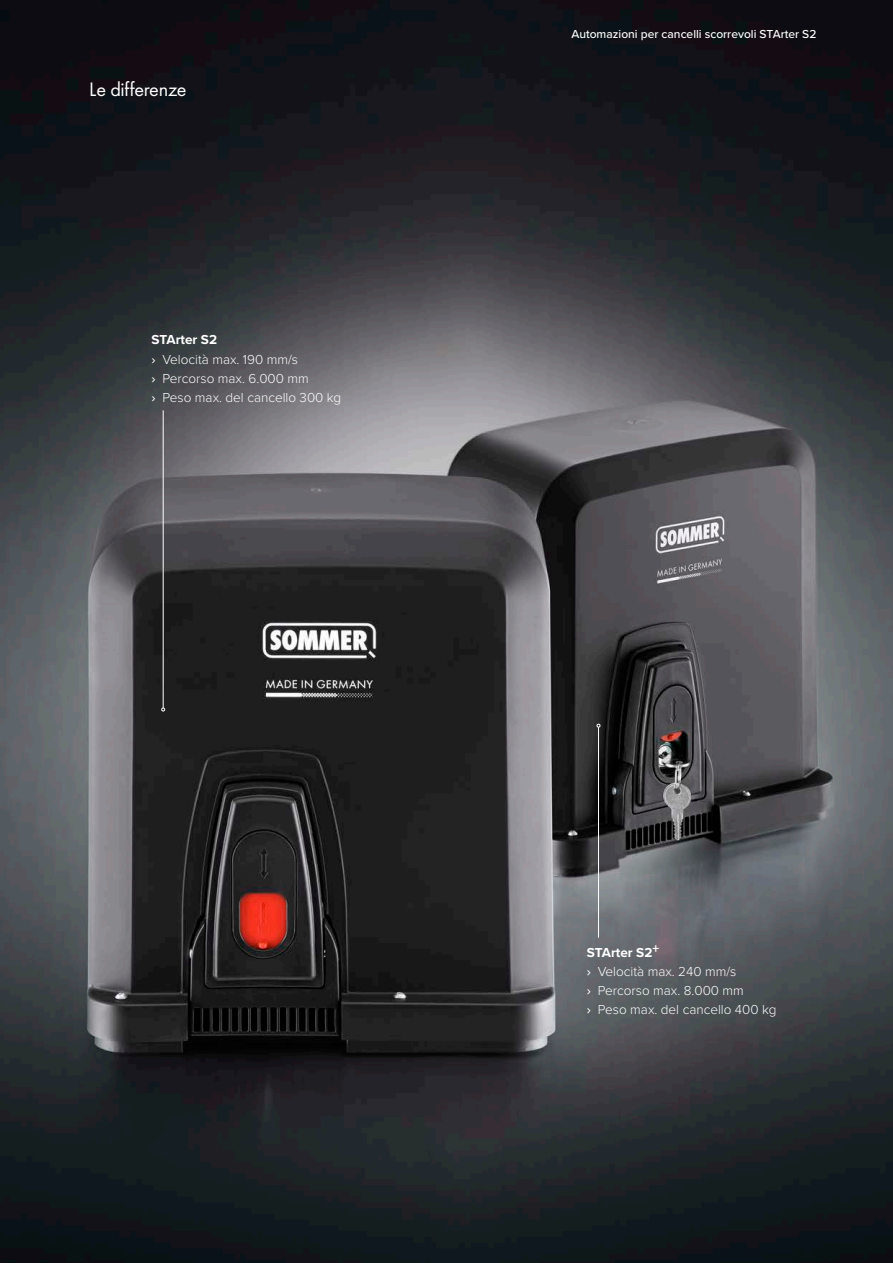
<style>
.page{position:relative;width:893px;height:1263px;background:#fff}
.page>*{position:absolute;margin:0;border:0;box-sizing:border-box;transform-origin:0 0}
.t1{font:20.25px "Futura PT";letter-spacing:-.01em;color:#fff}
.t2{font:300 13.5px/19.2px "Proxima Nova";color:#fff}
.t3{font:500 12px "Proxima Nova";color:#fff}
.s1{font-weight:700}
.s2{font-weight:500}
</style>
<div class="page">
<img style="left:0;top:0;width:893px;height:1263px">
<hr style="left:163px;top:410px;width:1px;height:298px;background:#fff">
<svg style="left:161px;top:708px;width:4px;height:3px"></svg>
<hr style="left:598px;top:727px;width:1px;height:211px;background:#fff">
<h1 class="t1" style="left:89px;top:77px;width:99px">Le differenze</h1>
<p class="t2" style="left:151px;top:330px;width:191px"><span class="s1">STArter S2<br></span><span class="s2">›</span> Velocità max. 190 mm/s<br><span class="s2">›</span> Percorso max. 6.000 mm<br><span class="s2">›</span> Peso max. del cancello 300 kg</p>
<p class="t3" style="left:572px;top:25px;width:246px">Automazioni per cancelli scorrevoli STArter S2</p>
<p class="t2" style="left:587px;top:942px;width:191px"><span class="s1">STArter S2</span><sup>+<br></sup><span class="s2">›</span> Velocità max. 240 mm/s<br><span class="s2">›</span> Percorso max. 8.000 mm<br><span class="s2">›</span> Peso max. del cancello 400 kg</p>
</div>
